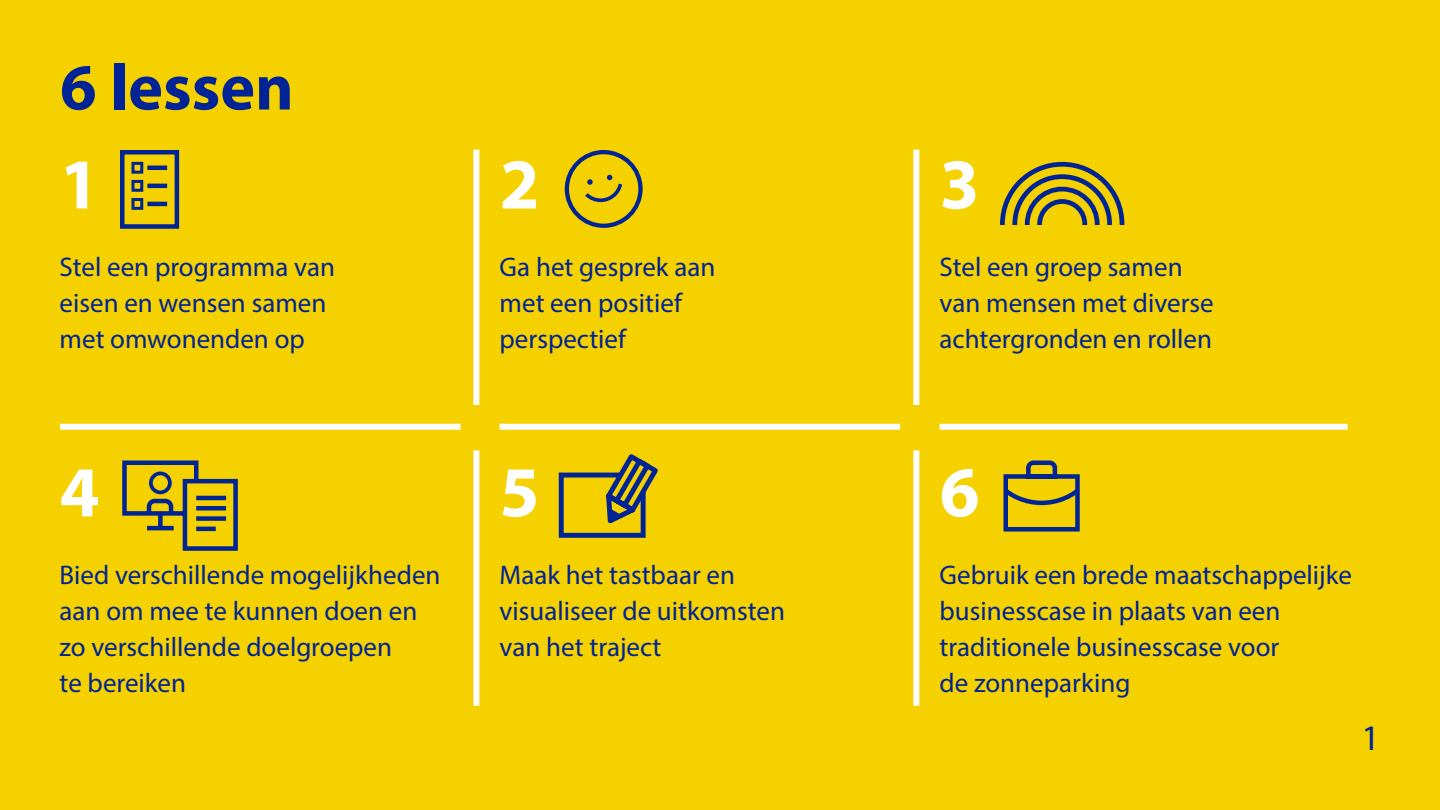
<style>
.page{position:relative;width:1440px;height:810px;background:#f5d100}
.page>*{position:absolute;margin:0;border:0;box-sizing:border-box;transform-origin:0 0}
.t1{font:700 72px "Myriad Pro";color:#fff}
.t2{font:700 66px "Myriad Pro";color:#002395}
.t3{font:36px "Myriad Pro";color:#002395}
.t4{font:27px/36px "Myriad Pro";color:#002395}
</style>
<div class="page">
<div style="left:60px;top:424px;width:400px;height:6px;background:#fff"></div>
<div style="left:473px;top:150px;width:6px;height:255px;background:#fff"></div>
<div style="left:473px;top:450px;width:6px;height:256px;background:#fff"></div>
<div style="left:913px;top:150px;width:6px;height:255px;background:#fff"></div>
<div style="left:913px;top:450px;width:6px;height:256px;background:#fff"></div>
<div style="left:500px;top:424px;width:400px;height:6px;background:#fff"></div>
<div style="left:940px;top:424px;width:408px;height:6px;background:#fff"></div>
<div style="left:120px;top:150px;width:59px;height:79px;border:4px solid #002494"></div>
<hr style="left:147px;top:166px;width:20px;height:4px;background:#002494">
<div style="left:131px;top:162px;width:12px;height:12px;border:3px solid #002494"></div>
<hr style="left:147px;top:184px;width:20px;height:4px;background:#002494">
<div style="left:131px;top:180px;width:12px;height:12px;border:3px solid #002494"></div>
<hr style="left:147px;top:202px;width:20px;height:4px;background:#002494">
<div style="left:131px;top:198px;width:12px;height:12px;border:3px solid #002494"></div>
<div style="left:565px;top:150px;width:78px;height:78px;border:4px solid #002494;border-radius:50%"></div>
<svg style="left:585px;top:175px;width:37px;height:27px"></svg>
<svg style="left:1000px;top:161px;width:125px;height:63px"></svg>
<svg style="left:1003px;top:460px;width:77px;height:72px"></svg>
<svg style="left:122px;top:460px;width:116px;height:91px"></svg>
<svg style="left:558px;top:454px;width:100px;height:84px"></svg>
<h2 class="t2" style="left:60px;top:44px;width:235px">6 lessen</h2>
<h1 class="t1" style="left:60px;top:137px;width:41px">1</h1>
<p class="t4" style="left:60px;top:249px;width:277px">Stel een programma van eisen en wensen samen met omwonenden op</p>
<h1 class="t1" style="left:60px;top:445px;width:41px">4</h1>
<p class="t4" style="left:60px;top:556px;width:382px">Bied verschillende mogelijkheden aan om mee te kunnen doen en zo verschillende doelgroepen<br>te bereiken</p>
<h1 class="t1" style="left:500px;top:137px;width:41px">2</h1>
<p class="t4" style="left:500px;top:249px;width:217px">Ga het gesprek aan met een positief perspectief</p>
<h1 class="t1" style="left:500px;top:445px;width:41px">5</h1>
<p class="t4" style="left:500px;top:556px;width:287px">Maak het tastbaar en visualiseer de uitkomsten van het traject</p>
<h1 class="t1" style="left:940px;top:137px;width:41px">3</h1>
<p class="t4" style="left:940px;top:249px;width:276px">Stel een groep samen van mensen met diverse achtergronden en rollen</p>
<h1 class="t1" style="left:940px;top:445px;width:41px">6</h1>
<p class="t4" style="left:940px;top:556px;width:414px">Gebruik een brede maatschappelijke businesscase in plaats van een traditionele businesscase voor<br>de zonneparking</p>
<h3 class="t3" style="left:1362px;top:716px;width:20px">1</h3>
</div>
